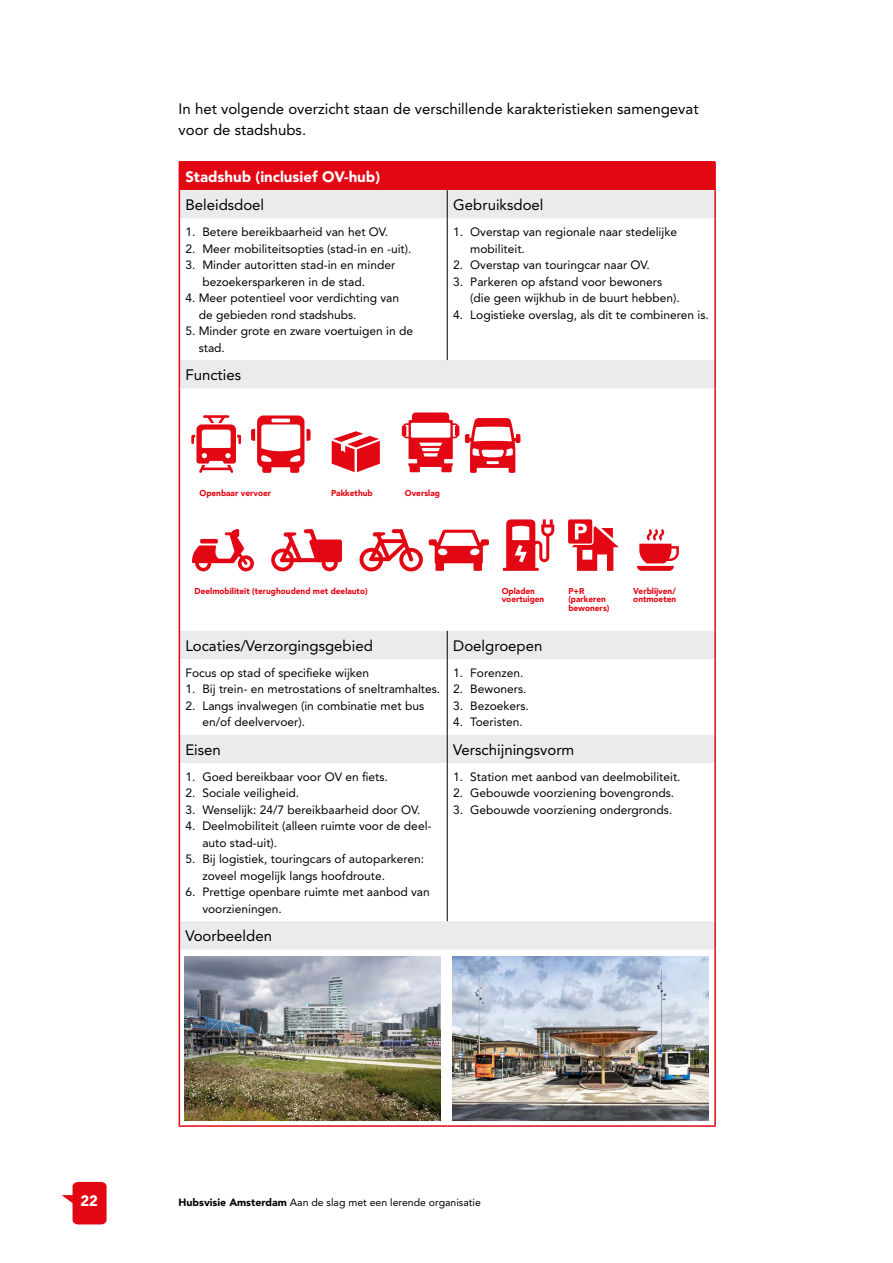
<style>
.page{position:relative;width:893px;height:1263px;background:#fff}
.page>*{position:absolute;margin:0;border:0;box-sizing:border-box;transform-origin:0 0}
.tabel_subkop{font:15px "Avenir LT Std";color:#000}
.plat{font:15px/21px "Avenir LT Std";color:#000}
.tabel_kop{font:900 15px "Avenir LT Std";color:#fff}
.tabel_plat{font:12px/16.5px "Avenir LT Std";color:#000}
.t1{font:10.5px "Avenir LT Std";color:#000}
.t2{font:900 8.55px/8.6px "Avenir";color:#e30613;scale:.96 1}
.s1{font-weight:900}
</style>
<div class="page">
<svg style="left:62px;top:1182px;width:45px;height:42px"></svg>
<div style="left:179px;top:162px;width:536px;height:28px;background:#e30613"></div>
<svg style="left:180px;top:190px;width:534px;height:759px"></svg>
<svg style="left:179px;top:190px;width:1px;height:28px"></svg>
<hr style="left:179px;top:218px;width:1px;height:142px;background:#e30613">
<svg style="left:179px;top:360px;width:1px;height:28px"></svg>
<hr style="left:179px;top:388px;width:1px;height:243px;background:#e30613">
<svg style="left:179px;top:631px;width:1px;height:28px"></svg>
<hr style="left:179px;top:659px;width:1px;height:76px;background:#e30613">
<svg style="left:179px;top:735px;width:1px;height:28px"></svg>
<hr style="left:179px;top:763px;width:1px;height:158px;background:#e30613">
<svg style="left:179px;top:921px;width:1px;height:28px"></svg>
<hr style="left:179px;top:949px;width:1px;height:176px;background:#e30613">
<hr style="left:714px;top:190px;width:2px;height:28px;background:#e30613">
<hr style="left:714px;top:218px;width:2px;height:142px;background:#e30613">
<hr style="left:714px;top:631px;width:2px;height:28px;background:#e30613">
<hr style="left:714px;top:659px;width:2px;height:76px;background:#e30613">
<hr style="left:714px;top:735px;width:2px;height:28px;background:#e30613">
<hr style="left:714px;top:763px;width:2px;height:158px;background:#e30613">
<hr style="left:714px;top:949px;width:2px;height:176px;background:#e30613">
<hr style="left:714px;top:360px;width:2px;height:28px;background:#e30613">
<hr style="left:714px;top:388px;width:2px;height:243px;background:#e30613">
<hr style="left:714px;top:921px;width:2px;height:28px;background:#e30613">
<hr style="left:714px;top:162px;width:2px;height:28px;background:#e30613">
<svg style="left:447px;top:190px;width:1px;height:28px"></svg>
<hr style="left:447px;top:218px;width:1px;height:142px;background:#000">
<svg style="left:447px;top:631px;width:1px;height:28px"></svg>
<hr style="left:447px;top:659px;width:1px;height:76px;background:#000">
<svg style="left:447px;top:735px;width:1px;height:28px"></svg>
<hr style="left:447px;top:763px;width:1px;height:158px;background:#000">
<hr style="left:179px;top:1125px;width:268px;height:2px;background:#e30613">
<hr style="left:447px;top:1125px;width:269px;height:2px;background:#e30613">
<svg style="left:251px;top:415px;width:60px;height:58px"></svg>
<svg style="left:402px;top:412px;width:57px;height:60px"></svg>
<svg style="left:191px;top:415px;width:50px;height:58px"></svg>
<svg style="left:465px;top:418px;width:55px;height:55px"></svg>
<svg style="left:332px;top:431px;width:48px;height:41px"></svg>
<svg style="left:192px;top:529px;width:62px;height:42px"></svg>
<hr style="left:200px;top:539px;width:18px;height:4px;background:#e30613">
<svg style="left:360px;top:529px;width:63px;height:42px"></svg>
<svg style="left:271px;top:529px;width:71px;height:42px"></svg>
<svg style="left:429px;top:530px;width:60px;height:41px"></svg>
<div style="left:567px;top:519px;width:26px;height:25px;background:#e30613;border-radius:3px"></div>
<div style="left:567px;top:518px;width:27px;height:27px;border:1px solid #fff;border-radius:3px"></div>
<svg style="left:571px;top:524px;width:48px;height:47px"></svg>
<svg style="left:503px;top:519px;width:51px;height:52px"></svg>
<svg style="left:637px;top:529px;width:42px;height:42px"></svg>
<img style="left:185px;top:956px;width:255px;height:164px">
<img style="left:453px;top:956px;width:255px;height:164px">
<p class="plat" style="left:179px;top:98px;width:521px">In het volgende overzicht staan de verschillende karakteristieken samengevat voor de stadshubs.</p>
<p class="tabel_kop" style="left:185px;top:167px;width:196px">Stadshub (inclusief OV-hub)</p>
<p class="tabel_subkop" style="left:185px;top:196px;width:80px">Beleidsdoel</p>
<p class="tabel_subkop" style="left:453px;top:196px;width:92px">Gebruiksdoel</p>
<p class="tabel_plat" style="left:185px;top:224px;width:204px">1. Betere bereikbaarheid van het OV.</p>
<p class="tabel_plat" style="left:185px;top:240px;width:228px">2. Meer mobiliteitsopties (stad-in en -uit).</p>
<p class="tabel_plat" style="left:202px;top:257px;width:194px;text-indent:-17px">3. Minder autoritten stad-in en minder bezoekersparkeren in de stad.</p>
<p class="tabel_plat" style="left:199px;top:290px;width:202px;text-indent:-13px">4. Meer potentieel voor verdichting van de gebieden rond stadshubs.</p>
<p class="tabel_plat" style="left:199px;top:323px;width:216px;text-indent:-13px">5. Minder grote en zware voertuigen in de stad.</p>
<p class="tabel_plat" style="left:470px;top:224px;width:208px;text-indent:-17px">1. Overstap van regionale naar stedelijke mobiliteit.</p>
<p class="tabel_plat" style="left:453px;top:257px;width:198px">2. Overstap van touringcar naar OV.</p>
<p class="tabel_plat" style="left:470px;top:273px;width:211px;text-indent:-17px">3. Parkeren op afstand voor bewoners (die geen wijkhub in de buurt hebben).</p>
<p class="tabel_plat" style="left:453px;top:306px;width:257px">4. Logistieke overslag, als dit te combineren is.</p>
<p class="tabel_subkop" style="left:185px;top:366px;width:57px">Functies</p>
<p class="t2" style="left:199px;top:488px;width:76px">Openbaar vervoer</p>
<p class="t2" style="left:331px;top:488px;width:45px">Pakkethub</p>
<p class="t2" style="left:405px;top:488px;width:38px">Overslag</p>
<p class="t2" style="left:194px;top:586px;width:182px">Deelmobiliteit (terughoudend met deelauto)</p>
<p class="t2" style="left:568px;top:586px;width:44px">P+R (parkeren bewoners)</p>
<p class="t2" style="left:633px;top:586px;width:46px">Verblĳven/ ontmoeten</p>
<p class="t2" style="left:502px;top:586px;width:46px">Opladen voertuigen</p>
<p class="tabel_subkop" style="left:185px;top:637px;width:189px">Locaties/Verzorgingsgebied</p>
<p class="tabel_subkop" style="left:453px;top:637px;width:91px">Doelgroepen</p>
<p class="tabel_plat" style="left:185px;top:664px;width:185px">Focus op stad of specifieke wijken</p>
<p class="tabel_plat" style="left:185px;top:681px;width:256px">1. Bij trein- en metrostations of sneltramhaltes.</p>
<p class="tabel_plat" style="left:202px;top:697px;width:223px;text-indent:-17px">2. Langs invalwegen (in combinatie met bus en/of deelvervoer).</p>
<p class="tabel_plat" style="left:453px;top:664px;width:72px">1. Forenzen.</p>
<p class="tabel_plat" style="left:453px;top:681px;width:75px">2. Bewoners.</p>
<p class="tabel_plat" style="left:453px;top:697px;width:77px">3. Bezoekers.</p>
<p class="tabel_plat" style="left:453px;top:714px;width:71px">4. Toeristen.</p>
<p class="tabel_subkop" style="left:185px;top:741px;width:37px">Eisen</p>
<p class="tabel_subkop" style="left:453px;top:741px;width:123px">Verschijningsvorm</p>
<p class="tabel_plat" style="left:185px;top:768px;width:204px">1. Goed bereikbaar voor OV en fiets.</p>
<p class="tabel_plat" style="left:185px;top:785px;width:115px">2. Sociale veiligheid.</p>
<p class="tabel_plat" style="left:185px;top:801px;width:236px">3. Wenselijk: 24/7 bereikbaarheid door OV.</p>
<p class="tabel_plat" style="left:202px;top:818px;width:231px;text-indent:-17px">4. Deelmobiliteit (alleen ruimte voor de deel&shy;auto stad-uit).</p>
<p class="tabel_plat" style="left:202px;top:851px;width:223px;text-indent:-17px">5. Bij logistiek, touringcars of autoparkeren: zoveel mogelijk langs hoofdroute.</p>
<p class="tabel_plat" style="left:202px;top:884px;width:229px;text-indent:-17px">6. Prettige openbare ruimte met aanbod van voorzieningen.</p>
<p class="tabel_plat" style="left:453px;top:768px;width:229px">1. Station met aanbod van deelmobiliteit.</p>
<p class="tabel_plat" style="left:453px;top:785px;width:222px">2. Gebouwde voorziening bovengronds.</p>
<p class="tabel_plat" style="left:453px;top:801px;width:221px">3. Gebouwde voorziening ondergronds.</p>
<p class="tabel_subkop" style="left:185px;top:927px;width:88px">Voorbeelden</p>
<p class="tabel_kop" style="left:81px;top:1191px;width:19px">22</p>
<p class="t1" style="left:179px;top:1196px;width:304px"><span class="s1">Hubsvisie Amsterdam</span> Aan de slag met een lerende organisatie</p>
</div>
